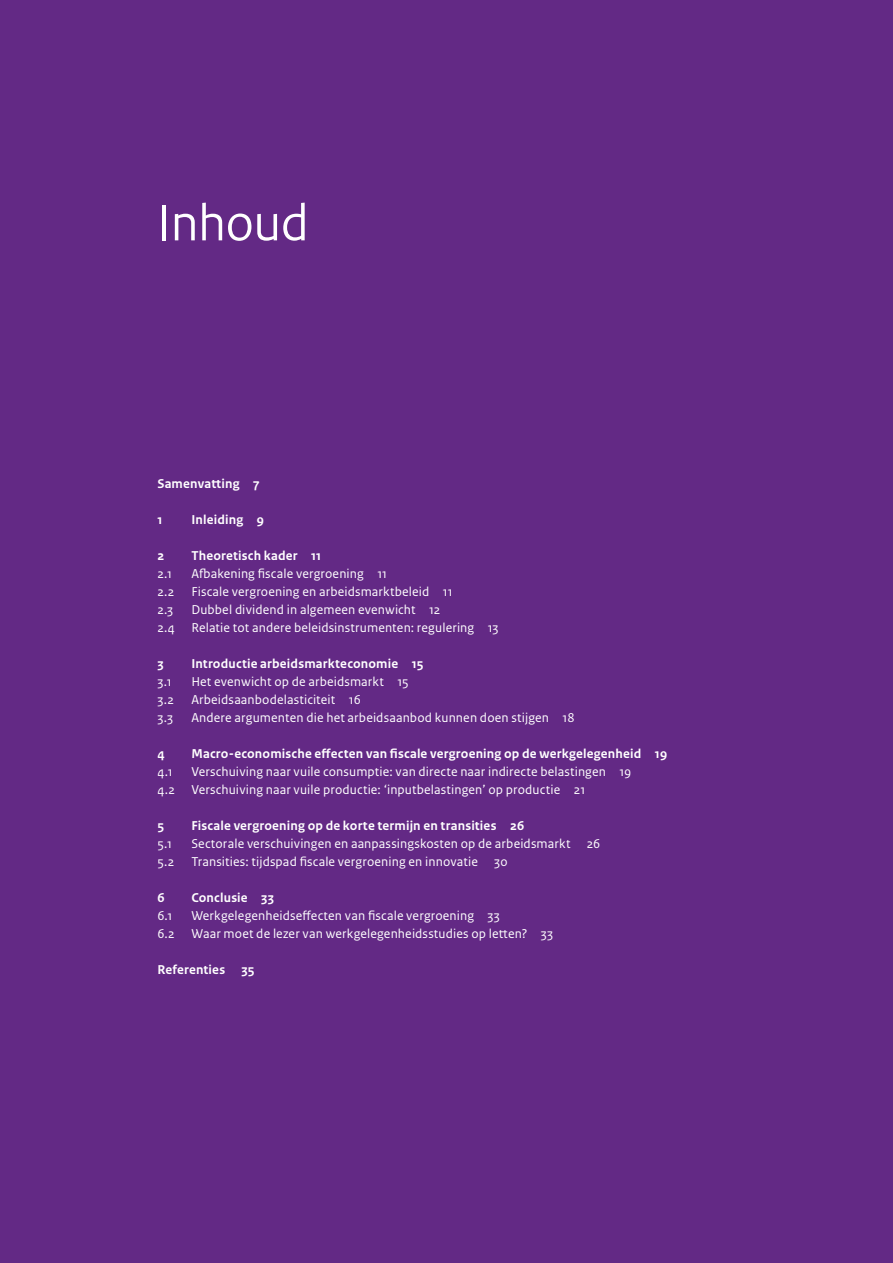
<style>
.page{position:relative;width:893px;height:1263px;background:#632985}
.page>*{position:absolute;margin:0;border:0;box-sizing:border-box;transform-origin:0 0}
.H0_TOC{font:54px "Rijksoverheid Sans Heading";color:#fff}
.t1{font:13.5px "Rijksoverheid Sans Text";letter-spacing:.01em;color:#fff}
.t2{font:700 13.5px "Rijksoverheid Sans Text";letter-spacing:.015em;color:#fff}
</style>
<div class="page">
<p class="H0_TOC" style="left:157px;top:192px;width:153px">Inhoud</p>
<p class="t2" style="left:157px;top:476px;width:104px">Samenvatting 7</p>
<p class="t2" style="left:157px;top:512px;width:7px">1</p>
<p class="t2" style="left:191px;top:512px;width:74px">Inleiding 9</p>
<p class="t2" style="left:157px;top:548px;width:8px">2</p>
<p class="t2" style="left:191px;top:548px;width:131px">Theoretisch kader 11</p>
<p class="t1" style="left:157px;top:566px;width:16px">2.1</p>
<p class="t1" style="left:191px;top:566px;width:197px">Afbakening fiscale vergroening 11</p>
<p class="t1" style="left:157px;top:584px;width:19px">2.2</p>
<p class="t1" style="left:191px;top:584px;width:263px">Fiscale vergroening en arbeidsmarktbeleid 11</p>
<p class="t1" style="left:157px;top:602px;width:17px">2.3</p>
<p class="t1" style="left:191px;top:602px;width:250px">Dubbel dividend in algemeen evenwicht 12</p>
<p class="t1" style="left:157px;top:620px;width:343px">2.4 Relatie tot andere beleidsinstrumenten: regulering 13</p>
<p class="t2" style="left:157px;top:656px;width:8px">3</p>
<p class="t2" style="left:191px;top:656px;width:234px">Introductie arbeidsmarkteconomie 15</p>
<p class="t1" style="left:157px;top:674px;width:16px">3.1</p>
<p class="t1" style="left:191px;top:674px;width:219px">Het evenwicht op de arbeidsmarkt 15</p>
<p class="t1" style="left:157px;top:692px;width:18px">3.2</p>
<p class="t1" style="left:191px;top:692px;width:171px">Arbeidsaanbodelasticiteit 16</p>
<p class="t1" style="left:157px;top:710px;width:17px">3.3</p>
<p class="t1" style="left:191px;top:710px;width:385px">Andere argumenten die het arbeidsaanbod kunnen doen stijgen 18</p>
<p class="t2" style="left:157px;top:746px;width:9px">4</p>
<p class="t2" style="left:191px;top:746px;width:477px">Macro-economische effecten van fiscale vergroening op de werkgelegenheid 19</p>
<p class="t1" style="left:157px;top:764px;width:17px">4.1</p>
<p class="t1" style="left:191px;top:764px;width:442px">Verschuiving naar vuile consumptie: van directe naar indirecte belastingen 19</p>
<p class="t1" style="left:157px;top:782px;width:429px">4.2 Verschuiving naar vuile productie: ‘inputbelastingen’ op productie 21</p>
<p class="t2" style="left:157px;top:818px;width:8px">5</p>
<p class="t2" style="left:191px;top:818px;width:334px">Fiscale vergroening op de korte termijn en transities 26</p>
<p class="t1" style="left:157px;top:836px;width:16px">5.1</p>
<p class="t1" style="left:191px;top:836px;width:411px">Sectorale verschuivingen en aanpassingskosten op de arbeidsmarkt 26</p>
<p class="t1" style="left:157px;top:854px;width:352px">5.2 Transities: tijdspad fiscale vergroening en innovatie 30</p>
<p class="t2" style="left:157px;top:890px;width:9px">6</p>
<p class="t2" style="left:191px;top:890px;width:84px">Conclusie 33</p>
<p class="t1" style="left:157px;top:908px;width:17px">6.1</p>
<p class="t1" style="left:191px;top:908px;width:310px">Werkgelegenheidseffecten van fiscale vergroening 33</p>
<p class="t1" style="left:157px;top:926px;width:397px">6.2 Waar moet de lezer van werkgelegenheidsstudies op letten? 33</p>
<p class="t2" style="left:157px;top:962px;width:99px">Referenties 35</p>
</div>
